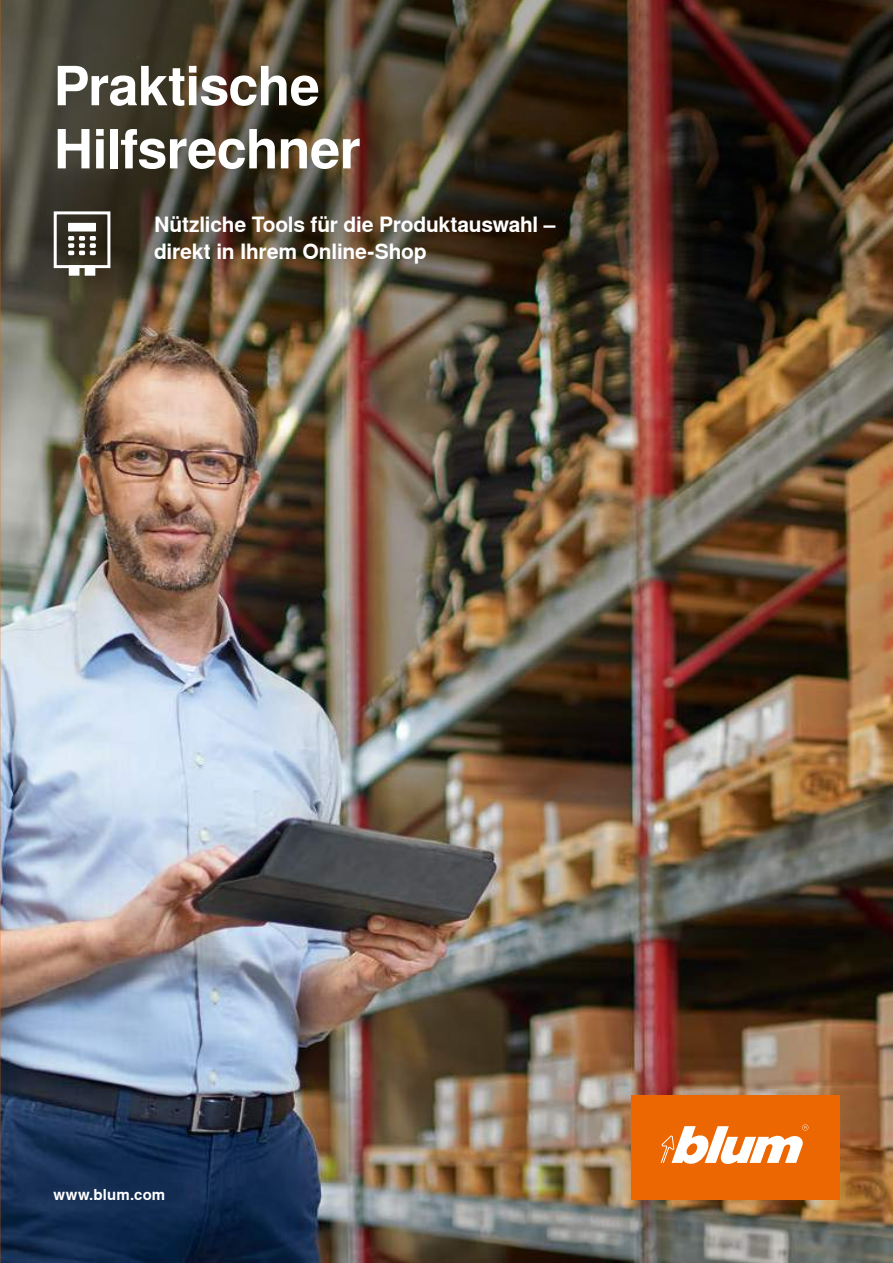
<style>
.page{position:relative;width:893px;height:1263px;background:#fff}
.page>*{position:absolute;margin:0;border:0;box-sizing:border-box;transform-origin:0 0}
.t1{font:700 54px/63.2px "Nimbus Sans Global";letter-spacing:-.015em;color:#fff}
.t2{font:700 21px/27px "Nimbus Sans Global";letter-spacing:-.01em;color:#fff}
.t3{font:700 15px "Nimbus Sans Global";letter-spacing:.01em;color:#fff}
</style>
<div class="page">
<img style="left:0;top:295px;width:893px;height:968px">
<div style="left:631px;top:1095px;width:208px;height:105px;background:#ec6602"></div>
<svg style="left:661px;top:1124px;width:147px;height:40px"></svg>
<img style="left:0;top:0;width:893px;height:295px">
<div style="left:54px;top:211px;width:56px;height:57px;border:3px solid #fff"></div>
<div style="left:70px;top:267px;width:8px;height:7px;background:#fff"></div>
<div style="left:86px;top:267px;width:8px;height:7px;background:#fff"></div>
<div style="left:68px;top:223px;width:28px;height:8px;background:#fff"></div>
<svg style="left:68px;top:236px;width:28px;height:19px"></svg>
<h1 class="t1" style="left:54px;top:55px;width:309px">Praktische<br>Hilfsrechner</h1>
<p class="t2" style="left:154px;top:211px;width:403px">Nützliche Tools für die Produktauswahl – direkt in Ihrem Online-Shop</p>
<p class="t3" style="left:54px;top:1186px;width:113px">www.blum.com</p>
</div>
